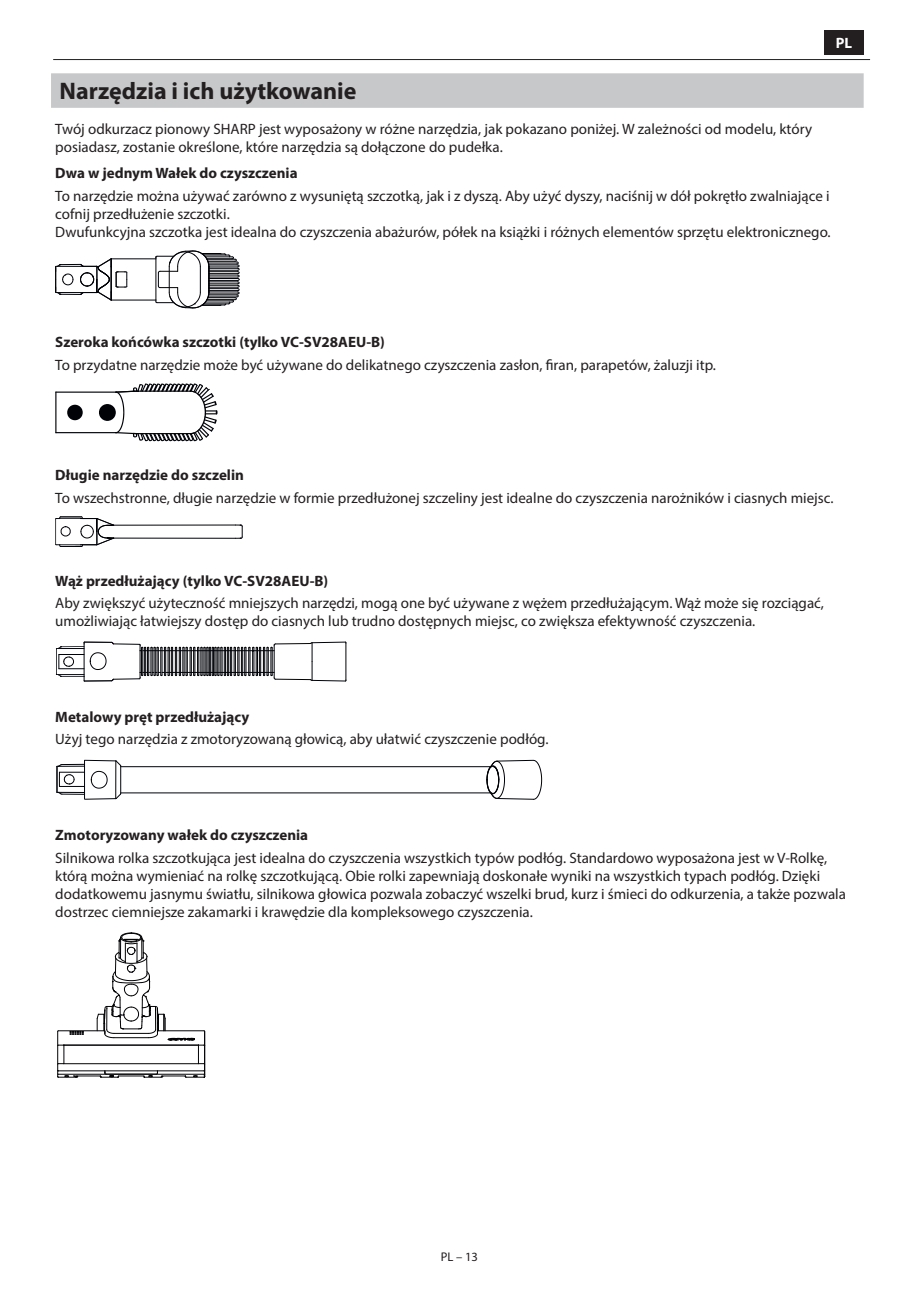
<style>
.page{position:relative;width:919px;height:1289px;background:#fff}
.page>*{position:absolute;margin:0;border:0;box-sizing:border-box;transform-origin:0 0}
.t1{font:700 24px "Myriad Pro";color:#231f20}
.t2{font:15px/18px "Myriad Pro";color:#231f20}
.t3{font:700 15px "Myriad Pro";color:#231f20}
.t4{font:700 15px "Myriad Pro";color:#fff}
.t5{font:12.6px "Myriad Pro";color:#231f20}
.s1{color:#fff}
</style>
<div class="page">
<hr style="left:0;top:73px;width:1px;height:35px;background:#c7c8ca">
<div style="left:51px;top:73px;width:812px;height:35px;background:#c7c8ca"></div>
<hr style="left:111px;top:300px;width:45px;height:1px;background:#000208">
<hr style="left:111px;top:258px;width:45px;height:1px;background:#000208">
<svg style="left:155px;top:250px;width:85px;height:59px"></svg>
<svg style="left:55px;top:258px;width:73px;height:43px"></svg>
<hr style="left:56px;top:432px;width:60px;height:1px;background:#000208">
<hr style="left:56px;top:391px;width:60px;height:2px;background:#000208">
<hr style="left:55px;top:391px;width:1px;height:42px;background:#000208">
<svg style="left:67px;top:405px;width:16px;height:15px"></svg>
<svg style="left:99px;top:383px;width:118px;height:59px"></svg>
<hr style="left:114px;top:537px;width:121px;height:1px;background:#000208">
<hr style="left:114px;top:524px;width:121px;height:1px;background:#000208">
<svg style="left:55px;top:516px;width:60px;height:31px"></svg>
<svg style="left:235px;top:524px;width:8px;height:15px"></svg>
<hr style="left:275px;top:643px;width:35px;height:1px;background:#000208">
<svg style="left:309px;top:641px;width:38px;height:41px"></svg>
<hr style="left:275px;top:678px;width:35px;height:2px;background:#000208">
<svg style="left:55px;top:641px;width:221px;height:41px"></svg>
<hr style="left:121px;top:766px;width:369px;height:1px;background:#000208">
<hr style="left:121px;top:792px;width:369px;height:1px;background:#000208">
<svg style="left:486px;top:759px;width:56px;height:41px"></svg>
<svg style="left:56px;top:759px;width:65px;height:41px"></svg>
<svg style="left:57px;top:932px;width:148px;height:145px"></svg>
<hr style="left:53px;top:59px;width:817px;height:1px;background:#231f20">
<div style="left:824px;top:30px;width:39px;height:24px;background:#231f20"></div>
<p class="t4" style="left:835px;top:37px;width:18px">PL</p>
<h1 class="t1" style="left:60px;top:82px;width:298px">Narzędzia i ich użytkowanie</h1>
<p class="t2" style="left:55px;top:121px;width:758px">Twój odkurzacz pionowy SHARP jest wyposażony w różne narzędzia, jak pokazano poniżej. W zależności od modelu, który posiadasz, zostanie określone, które narzędzia są dołączone do pudełka.</p>
<p class="t3" style="left:55px;top:168px;width:244px">Dwa w jednym Wałek do czyszczenia</p>
<p class="t2" style="left:55px;top:188px;width:776px">To narzędzie można używać zarówno z wysuniętą szczotką, jak i z dyszą. Aby użyć dyszy, naciśnij w dół pokrętło zwalniające i cofnij przedłużenie szczotki.<br>Dwufunkcyjna szczotka jest idealna do czyszczenia abażurów, półek na książki i różnych elementów sprzętu elektronicznego.</p>
<p class="t3" style="left:55px;top:336px;width:331px">Szeroka końcówka szczotki (tylko VC-SV28AEU-B)</p>
<p class="t2" style="left:55px;top:357px;width:662px">To przydatne narzędzie może być używane do delikatnego czyszczenia zasłon, firan, parapetów, żaluzji itp.</p>
<p class="t3" style="left:55px;top:469px;width:190px">Długie narzędzie do szczelin</p>
<p class="t2" style="left:55px;top:490px;width:779px">To wszechstronne, długie narzędzie w formie przedłużonej szczeliny jest idealne do czyszczenia narożników i ciasnych miejsc.</p>
<p class="t3" style="left:55px;top:575px;width:274px">Wąż przedłużający (tylko VC-SV28AEU-B)</p>
<p class="t2" style="left:55px;top:595px;width:770px">Aby zwiększyć użyteczność mniejszych narzędzi, mogą one być używane z wężem przedłużającym. Wąż może się rozciągać, umożliwiając łatwiejszy dostęp do ciasnych lub trudno dostępnych miejsc, co zwiększa efektywność czyszczenia.</p>
<p class="t3" style="left:55px;top:711px;width:195px">Metalowy pręt przedłużający</p>
<p class="t2" style="left:55px;top:731px;width:494px">Użyj tego narzędzia z zmotoryzowaną głowicą, aby ułatwić czyszczenie podłóg.</p>
<p class="t3" style="left:55px;top:829px;width:254px">Zmotoryzowany wałek do czyszczenia</p>
<p class="t2" style="left:55px;top:849px;width:792px">Silnikowa rolka szczotkująca jest idealna do czyszczenia wszystkich typów podłóg. Standardowo wyposażona jest w V-Rolkę, którą można wymieniać na rolkę szczotkującą. Obie rolki zapewniają doskonałe wyniki na wszystkich typach podłóg. Dzięki dodatkowemu jasnymu światłu, silnikowa głowica pozwala zobaczyć wszelki brud, kurz i śmieci do odkurzenia, a także pozwala dostrzec ciemniejsze zakamarki i krawędzie dla kompleksowego czyszczenia.</p>
<p class="t5" style="left:441px;top:1251px;width:39px"><span class="s1">P</span>L – 13</p>
</div>
